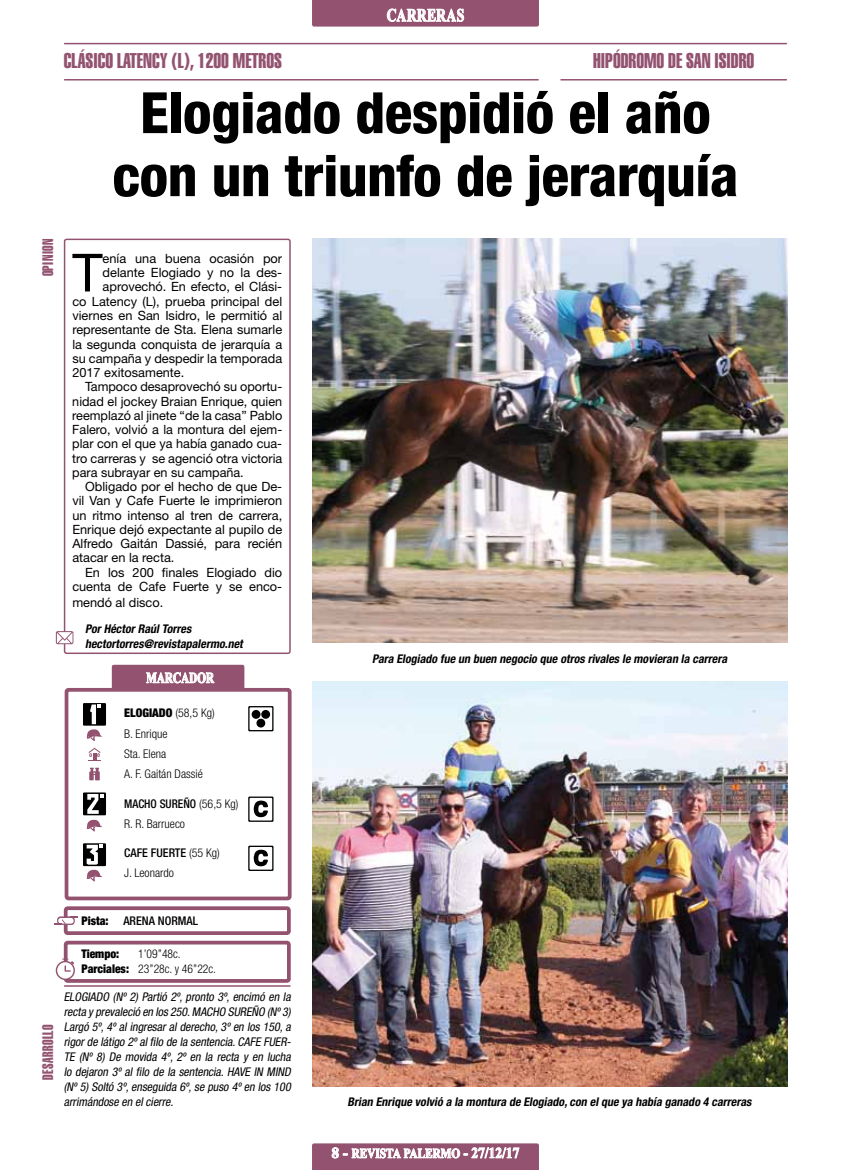
<style>
.page{position:relative;width:851px;height:1170px;background:#fff}
.page>*{position:absolute;margin:0;border:0;box-sizing:border-box;transform-origin:0 0}
.t1{font:800 condensed 57px/63px "Helvetica Neue LT Std";letter-spacing:-.005em;color:#000;text-align:center}
.t2{font:52.65px "Helvetica Neue LT Std";color:#000}
.t3{font:21px "Helvetica LT Std Extra Comp";color:#935370}
.t4{font:700 18px "Times New Roman";letter-spacing:.04em;color:#fff;scale:.75 1}
.t5{font:15px "Helvetica LT Std Extra Comp";letter-spacing:.025em;color:#935370}
.t6{font:700 15px "Times New Roman";letter-spacing:-.005em;color:#fff;scale:.75 1}
.t7{font:700 13.5px "Times New Roman";color:#fff;scale:.83 1}
.t8{font:12.75px "Helvetica Neue LT Std";color:#000}
.t9{font:italic condensed 12px/15px "Helvetica Neue LT Std";color:#000}
.t10{font:italic 700 condensed 12px/15px "Helvetica Neue LT Std";color:#000}
.t11{font:300 condensed 12px/20.2px "Helvetica Neue LT Std";color:#000}
.t12{font:900 condensed 12px/15px "Helvetica Neue LT Std";color:#000}
.t13{font:500 condensed 12px "Helvetica Neue LT Std";color:#000}
.s1{font-weight:900}
.s2{font-weight:500}
.s3{font-size:15px}
</style>
<div class="page">
<svg style="left:312px;top:1143px;width:227px;height:26px;background:#a57088"></svg>
<svg style="left:312px;top:0;width:227px;height:27px;background:#9d637d"></svg>
<hr style="left:65px;top:79px;width:473px;height:1px;background:#935370">
<hr style="left:65px;top:43px;width:721px;height:1px;background:#935370">
<hr style="left:561px;top:79px;width:225px;height:1px;background:#935370">
<hr style="left:65px;top:985px;width:225px;height:1px;background:#935370">
<div style="left:64px;top:238px;width:227px;height:416px;border:2px solid #935370;border-radius:2px"></div>
<svg style="left:56px;top:631px;width:17px;height:13px"></svg>
<div style="left:64px;top:940px;width:227px;height:42px;border:4px solid #935370;border-radius:2px"></div>
<div style="left:64px;top:906px;width:227px;height:28px;border:4px solid #935370;border-radius:2px"></div>
<svg style="left:55px;top:916px;width:22px;height:8px"></svg>
<svg style="left:56px;top:958px;width:19px;height:21px"></svg>
<div style="left:112px;top:664px;width:132px;height:26px;background:#935370;border-radius:2px"></div>
<div style="left:65px;top:688px;width:226px;height:212px;border:4px solid #935370;border-radius:2px"></div>
<svg style="left:86px;top:819px;width:16px;height:12px"></svg>
<div style="left:83px;top:703px;width:23px;height:22px;background:#000"></div>
<svg style="left:86px;top:704px;width:17px;height:37px"></svg>
<div style="left:83px;top:792px;width:23px;height:23px;background:#000"></div>
<svg style="left:87px;top:793px;width:16px;height:20px"></svg>
<div style="left:83px;top:843px;width:23px;height:23px;background:#000"></div>
<svg style="left:86px;top:844px;width:17px;height:37px"></svg>
<svg style="left:88px;top:747px;width:12px;height:13px"></svg>
<svg style="left:146px;top:672px;width:68px;height:11px"></svg>
<svg style="left:89px;top:767px;width:11px;height:14px"></svg>
<img style="left:312px;top:681px;width:475px;height:405px">
<img style="left:312px;top:238px;width:475px;height:404px">
<svg style="left:248px;top:651px;width:25px;height:219px"></svg>
<h3 class="t4" style="left:386px;top:3px;width:105px">CARRERAS</h3>
<h3 class="t3" style="left:64px;top:48px;width:220px">CLÁSICO LATENCY (L), 1200 METROS</h3>
<h3 class="t3" style="left:593px;top:48px;width:162px">HIPÓDROMO DE SAN ISIDRO</h3>
<h1 class="t1" style="left:112px;top:80px;width:627px">Elogiado despidió el año con un triunfo de jerarquía</h1>
<p class="t5" style="left:39px;top:276px;width:39px;rotate:-90deg">OPINION</p>
<h2 class="t2" style="left:72px;top:241px;width:32px">T</h2>
<p class="t8" style="left:103px;top:251px;width:181px">enía una buena ocasión por</p>
<p class="t8" style="left:103px;top:265px;width:181px">delante Elogiado y no la des-</p>
<p class="t8" style="left:103px;top:279px;width:181px">aprovechó. En efecto, el Clási-</p>
<p class="t8" style="left:72px;top:293px;width:211px">co Latency (L), prueba principal del</p>
<p class="t8" style="left:72px;top:308px;width:211px">viernes en San Isidro, le permitió al</p>
<p class="t8" style="left:72px;top:322px;width:211px">representante de Sta. Elena sumarle</p>
<p class="t8" style="left:72px;top:336px;width:211px">la segunda conquista de jerarquía a</p>
<p class="t8" style="left:72px;top:350px;width:211px">su campaña y despedir la temporada</p>
<p class="t8" style="left:72px;top:365px;width:113px">2017 exitosamente.</p>
<p class="t8" style="left:85px;top:379px;width:199px">Tampoco desaprovechó su oportu-</p>
<p class="t8" style="left:72px;top:393px;width:211px">nidad el jockey Braian Enrique, quien</p>
<p class="t8" style="left:72px;top:407px;width:211px">reemplazó al jinete “de la casa” Pablo</p>
<p class="t8" style="left:72px;top:422px;width:211px">Falero, volvió a la montura del ejem-</p>
<p class="t8" style="left:72px;top:436px;width:211px">plar con el que ya había ganado cua-</p>
<p class="t8" style="left:72px;top:450px;width:211px">tro carreras y se agenció otra victoria</p>
<p class="t8" style="left:72px;top:464px;width:173px">para subrayar en su campaña.</p>
<p class="t8" style="left:85px;top:479px;width:199px">Obligado por el hecho de que De-</p>
<p class="t8" style="left:72px;top:493px;width:211px">vil Van y Cafe Fuerte le imprimieron</p>
<p class="t8" style="left:72px;top:507px;width:211px">un ritmo intenso al tren de carrera,</p>
<p class="t8" style="left:72px;top:521px;width:211px">Enrique dejó expectante al pupilo de</p>
<p class="t8" style="left:72px;top:536px;width:211px">Alfredo Gaitán Dassié, para recién</p>
<p class="t8" style="left:72px;top:550px;width:104px">atacar en la recta.</p>
<p class="t8" style="left:85px;top:564px;width:199px">En los 200 finales Elogiado dio</p>
<p class="t8" style="left:72px;top:578px;width:211px">cuenta de Cafe Fuerte y se enco-</p>
<p class="t8" style="left:72px;top:595px;width:92px">mendó al disco.</p>
<p class="t10" style="left:85px;top:621px;width:162px">PorHéctorRaúlTorres hectortorres@revistapalermo.net</p>
<p class="t6" style="left:146px;top:667px;width:92px">MARCADOR</p>
<p class="t11" style="left:124px;top:703px;width:92px"><span class="s1">ELOGIADO</span> (58,5 Kg)<br>B. Enrique<br>Sta. Elena<br>A. F. Gaitán Dassié</p>
<p class="t11" style="left:124px;top:793px;width:116px"><span class="s2">MACHO SUREÑO</span> (56,5 Kg)<br>R. R. Barrueco</p>
<p class="t11" style="left:124px;top:842px;width:97px"><span class="s2">CAFE FUERTE</span> (55 Kg)<br>J. Leonardo</p>
<p class="t10" style="left:372px;top:650px;width:359px">Para Elogiado fue un buen negocio que otros rivales le movieran la carrera</p>
<p class="t5" style="left:39px;top:1079px;width:57px;rotate:-90deg">DESARROLLO</p>
<p class="t13" style="left:123px;top:913px;width:76px">ARENA NORMAL</p>
<p class="t11" style="left:138px;top:945px;width:79px;line-height:15px">1’09’’48c.<br>23’’28c. y 46’’22c.</p>
<p class="t12" style="left:81px;top:912px;width:29px">Pista:</p>
<p class="t12" style="left:81px;top:945px;width:49px">Tiempo:<br>Parciales:</p>
<p class="t9" style="left:64px;top:988px;width:231px">ELOGIADO (Nº 2) Partió 2º, pronto 3º, encimó en la recta y prevaleció en los 250.MACHO SUREÑO (Nº3)<br>Largó 5º,4º al ingresar al derecho,3º en los 150,a rigorde látigo 2ºalfilo de la sentencia.CAFE FUER-TE (Nº 8) De movida 4º, 2º en la recta y en lucha lo dejaron 3º al filo de la sentencia. HAVE IN MIND (Nº5) Soltó 3º,enseguida 6º,se puso 4ºen los 100 arrimándose en elcierre.</p>
<p class="t10" style="left:347px;top:1094px;width:408px">Brian Enrique volvió a la montura de Elogiado,con elque ya había ganado 4 carreras</p>
<p class="t7" style="left:331px;top:1143px;width:228px"><span class="s3">8 -</span> REVISTA PALERMO <span class="s3">- 27/12/17</span></p>
</div>
